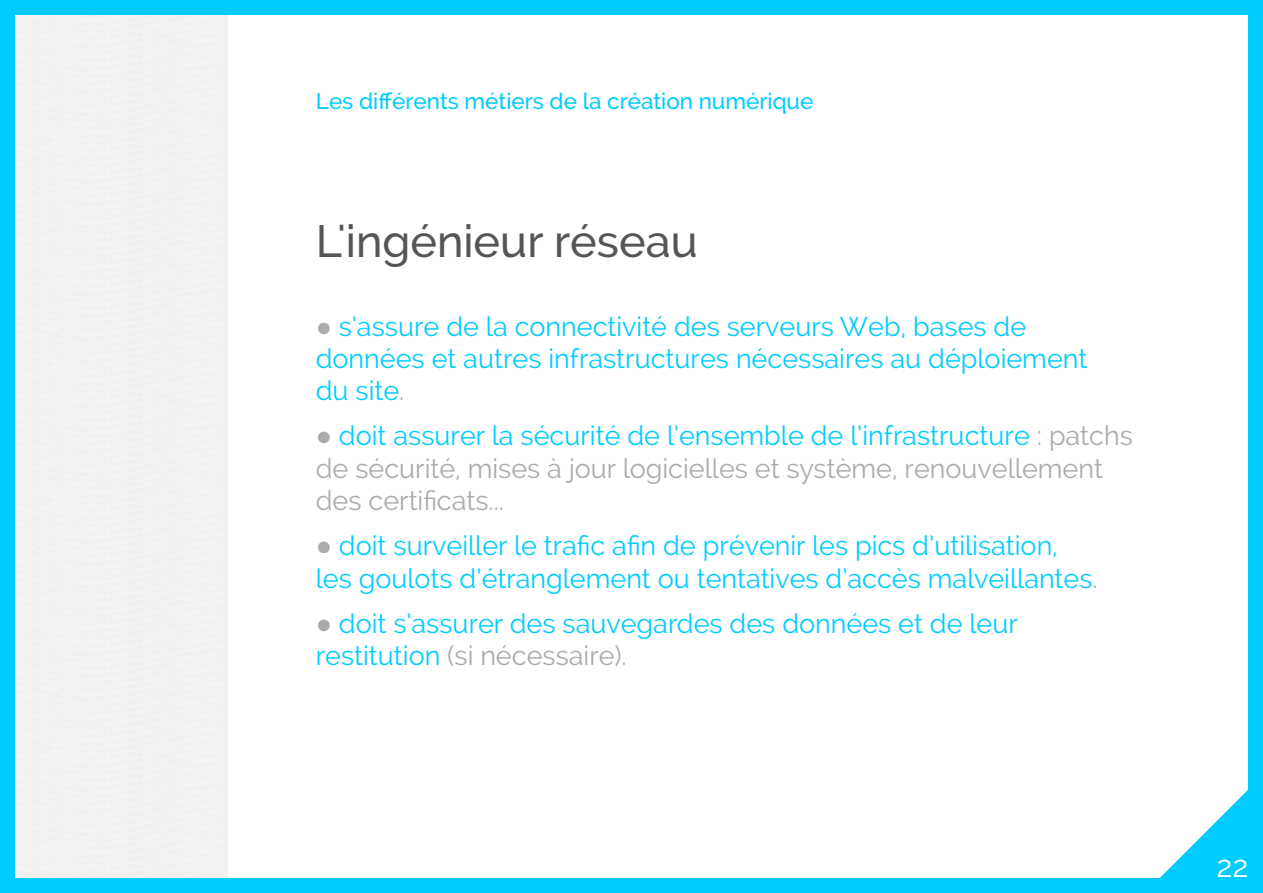
<style>
.page{position:relative;width:1263px;height:893px;background:#fff}
.page>*{position:absolute;margin:0;border:0;box-sizing:border-box;transform-origin:0 0}
.t1{font:500 45px "Raleway";color:#555556}
.t2{font:30px "Raleway";color:#fff}
.t3{font:27px/32.4px "Raleway";color:#0cf}
.t4{font:27px/32.4px "Raleway";color:#acabac}
.t5{font:500 22.5px "Raleway";color:#0cf}
.s1{font-family:"Arial";color:#acabac}
.s2{color:#acabac}
.s3{font-family:"Arial"}
.s4{color:#0cf}
</style>
<div class="page">
<div style="left:0;top:0;width:1263px;height:893px;border:15px solid #0cf"></div>
<svg style="left:1145px;top:775px;width:118px;height:118px"></svg>
<p class="t5" style="left:316px;top:88px;width:499px">Les différents métiers de la création numérique</p>
<h1 class="t1" style="left:316px;top:215px;width:384px">L'ingénieur réseau</h1>
<p class="t3" style="left:316px;top:310px;width:773px"><span class="s1">●</span> s’assure de la connectivité des serveurs Web, bases de données et autres infrastructures nécessaires au déploiement du site<span class="s2">.</span></p>
<p class="t4" style="left:316px;top:420px;width:818px"><span class="s3">●</span> <span class="s4">doit assurer la sécurité de l’ensemble de l’infrastructure</span> : patchs de sécurité, mises à jour logicielles et système, renouvellement des certificats...</p>
<p class="t3" style="left:316px;top:529px;width:783px"><span class="s1">●</span> doit surveiller le trafic afin de prévenir les pics d’utilisation, les goulots d’étranglement ou tentatives d’accès malveillantes<span class="s2">.</span></p>
<p class="t3" style="left:316px;top:607px;width:704px"><span class="s1">●</span> doit s’assurer des sauvegardes des données et de leur restitution <span class="s2">(si nécessaire).</span></p>
<p class="t2" style="left:1216px;top:849px;width:33px">22</p>
</div>
